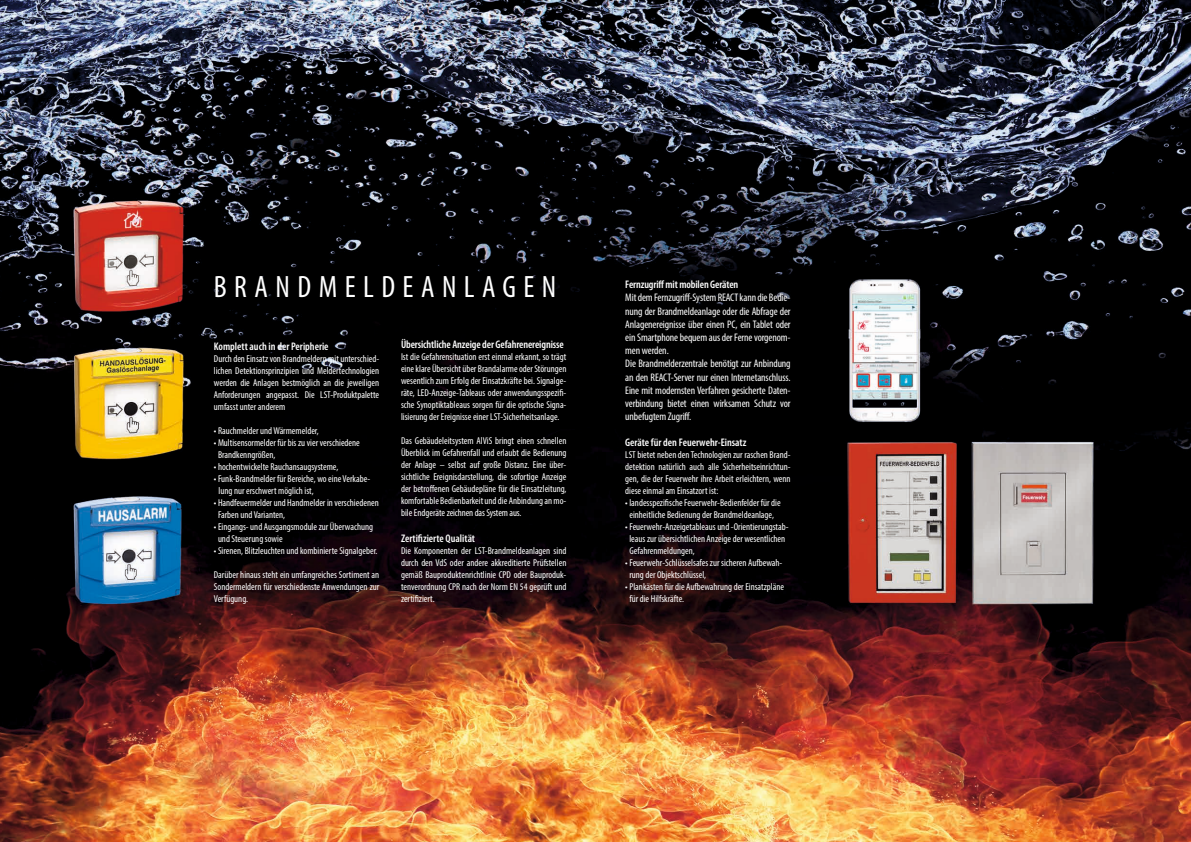
<style>
.page{position:relative;width:1191px;height:842px;background:#fff}
.page>*{position:absolute;margin:0;border:0;box-sizing:border-box;transform-origin:0 0}
.t1{font:condensed 31px "Myriad Pro";letter-spacing:.24em;color:#fff}
.t2{font:condensed 11px/13.2px "Myriad Pro";letter-spacing:-.01em;color:#fff}
.t3{font:600 condensed 11px "Myriad Pro";letter-spacing:-.01em;color:#fff}
.t4{font:condensed 10px/12px "Myriad Pro";color:#fff}
</style>
<div class="page">
<img style="left:0;top:0;width:1191px;height:842px">
<h1 class="t1" style="left:214px;top:268px;width:344px">BRANDMELDEANLAGEN</h1>
<p class="t3" style="left:214px;top:339px;width:116px">Komplett auch in der Peripherie</p>
<p class="t4" style="left:214px;top:352px;width:167px;text-align:justify">Durch den Einsatz von Brandmeldern mit unterschied&shy;lichen Detektionsprinzipien und Meldertechnologien werden die Anlagen bestmöglich an die jeweiligen Anforderungen angepasst. Die LST-Produktpalette umfasst unter anderem</p>
<p class="t4" style="left:214px;top:424px;width:106px">• Rauchmelder und Wärmemelder,</p>
<p class="t4" style="left:218px;top:436px;width:143px;text-indent:-4px">• Multisensormelder für bis zu vier verschiedene<br>Brandkenngrößen,</p>
<p class="t4" style="left:214px;top:460px;width:126px">• hochentwickelte Rauchansaugsysteme,</p>
<p class="t4" style="left:218px;top:472px;width:153px;text-indent:-5px">• Funk-Brandmelder für Bereiche, wo eine Verkabe&shy;lung nur erschwert möglich ist,</p>
<p class="t4" style="left:218px;top:496px;width:162px;text-indent:-4px">• Handfeuermelder und Handmelder in verschiedenen<br>Farben und Varianten,</p>
<p class="t4" style="left:218px;top:520px;width:157px;text-indent:-4px">• Eingangs- und Ausgangsmodule zur Überwachung und Steuerung sowie</p>
<p class="t4" style="left:214px;top:544px;width:165px">• Sirenen, Blitzleuchten und kombinierte Signalgeber.</p>
<p class="t4" style="left:214px;top:568px;width:167px;text-align:justify">Darüber hinaus steht ein umfangreiches Sortiment an Sondermeldern für verschiedenste Anwendungen zur Verfügung.</p>
<p class="t3" style="left:401px;top:338px;width:164px">Übersichtliche Anzeige der Gefahrenereignisse</p>
<p class="t4" style="left:401px;top:351px;width:167px;text-align:justify">Ist die Gefahrensituation erst einmal erkannt, so trägt eine klare Übersicht über Brandalarme oder Störungen wesentlich zum Erfolg der Einsatzkräfte bei. Signalge&shy;räte, LED-Anzeige-Tableaus oder anwendungsspezifi&shy;sche Synoptiktableaus sorgen für die optische Signa&shy;lisierung der Ereignisse einer LST-Sicherheitsanlage.</p>
<p class="t4" style="left:401px;top:435px;width:167px;text-align:justify">Das Gebäudeleitsystem AlViS bringt einen schnellen Überblick im Gefahrenfall und erlaubt die Bedienung der Anlage – selbst auf große Distanz. Eine über&shy;sichtliche Ereignisdarstellung, die sofortige Anzeige der betroffenen Gebäudepläne für die Einsatzleitung, komfortable Bedienbarkeit und die Anbindung an mo&shy;bile Endgeräte zeichnen das System aus.</p>
<p class="t3" style="left:401px;top:531px;width:76px">Zertifizierte Qualität</p>
<p class="t4" style="left:401px;top:544px;width:167px;text-align:justify">Die Komponenten der LST-Brandmeldeanlagen sind durch den VdS oder andere akkreditierte Prüfstellen gemäß Bauproduktenrichtlinie CPD oder Bauproduk&shy;tenverordnung CPR nach der Norm EN 54 geprüft und zertifiziert.</p>
<p class="t3" style="left:625px;top:278px;width:115px">Fernzugriff mit mobilen Geräten</p>
<p class="t2" style="left:625px;top:291px;width:167px">Mit dem Fernzugriff-System REACT kann die Bedie&shy;nung der Brandmeldeanlage oder die Abfrage der Anlagenereignisse über einen PC, ein Tablet oder ein Smartphone bequem aus der Ferne vorgenom&shy;men werden.<br>Die Brandmelderzentrale benötigt zur Anbindung an den REACT-Server nur einen Internetanschluss.<br>Eine mit modernsten Verfahren gesicherte Daten&shy;verbindung bietet einen wirksamen Schutz vor unbefugtem Zugriff.</p>
<p class="t3" style="left:625px;top:435px;width:123px">Geräte für den Feuerwehr-Einsatz</p>
<p class="t4" style="left:625px;top:448px;width:167px;text-align:justify">LST bietet neben den Technologien zur raschen Brand&shy;detektion natürlich auch alle Sicherheitseinrichtun&shy;gen, die der Feuerwehr ihre Arbeit erleichtern, wenn diese einmal am Einsatzort ist:</p>
<p class="t4" style="left:625px;top:496px;width:157px;text-align:center">• landesspezifische Feuerwehr-Bedienfelder für die einheitliche Bedienung der Brandmeldeanlage,</p>
<p class="t4" style="left:629px;top:520px;width:161px;text-indent:-4px">• Feuerwehr-Anzeigetableaus und -Orientierungstab&shy;leaus zur übersichtlichen Anzeige der wesentlichen<br>Gefahrenmeldungen,</p>
<p class="t4" style="left:629px;top:556px;width:154px;text-indent:-4px">• Feuerwehr-Schlüsselsafes zur sicheren Aufbewah&shy;rung der Objektschlüssel,</p>
<p class="t4" style="left:629px;top:580px;width:156px;text-indent:-4px">• Plankästen für die Aufbewahrung der Einsatzpläne für die Hilfskräfte.</p>
</div>
